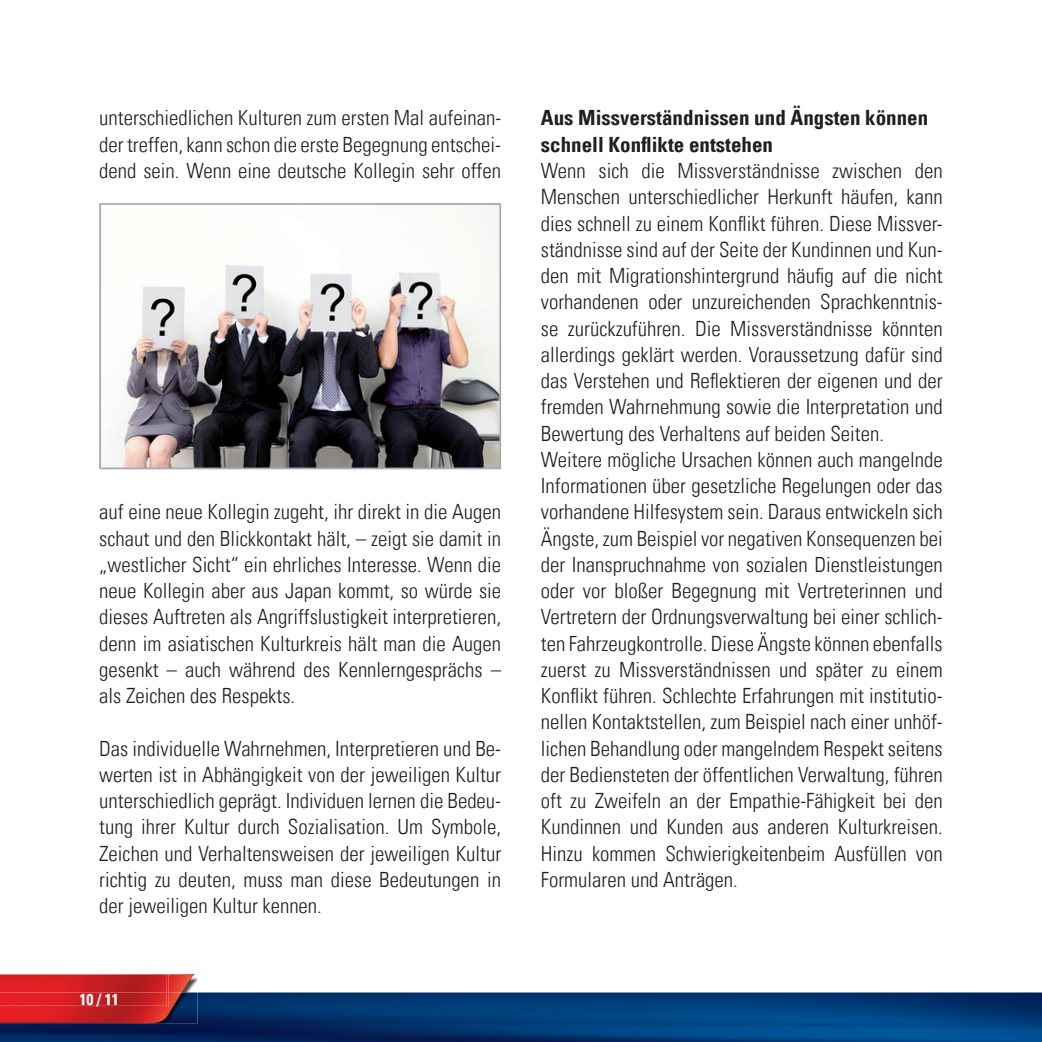
<style>
.page{position:relative;width:1042px;height:1042px;background:#fff}
.page>*{position:absolute;margin:0;border:0;box-sizing:border-box;transform-origin:0 0}
.t1{font:300 condensed 21px/26.2px "Univers LT";color:#231f20;text-align:justify}
.t2{font:700 condensed 21px/26.2px "Univers LT";color:#231f20}
.t3{font:700 condensed 15.75px "Univers LT";color:#fff}
</style>
<div class="page">
<img style="left:0;top:992px;width:1042px;height:50px">
<img style="left:0;top:974px;width:197px;height:50px">
<img style="left:0;top:974px;width:169px;height:33px">
<img style="left:107px;top:206px;width:391px;height:260px">
<div style="left:99px;top:203px;width:402px;height:266px;border:2px solid #a8a9ad"></div>
<p class="t1" style="left:99px;top:105px;width:403px">unterschiedlichen Kulturen zum ersten Mal aufeinan&shy;der treffen, kann schon die erste Begegnung entschei&shy;dend sein. Wenn eine deutsche Kollegin sehr offen</p>
<p class="t1" style="left:99px;top:499px;width:403px">auf eine neue Kollegin zugeht, ihr direkt in die Augen schaut und den Blickkontakt hält, – zeigt sie damit in „westlicher Sicht“ ein ehrliches Interesse. Wenn die neue Kollegin aber aus Japan kommt, so würde sie dieses Auftreten als Angriffslustigkeit interpretieren, denn im asiatischen Kulturkreis hält man die Augen gesenkt – auch während des Kennlerngesprächs – als Zeichen des Respekts.</p>
<p class="t1" style="left:99px;top:735px;width:403px">Das individuelle Wahrnehmen, Interpretieren und Be&shy;werten ist in Abhängigkeit von der jeweiligen Kultur unterschiedlich geprägt. Individuen lernen die Bedeu&shy;tung ihrer Kultur durch Sozialisation. Um Symbole, Zeichen und Verhaltensweisen der jeweiligen Kultur richtig zu deuten, muss man diese Bedeutungen in der jeweiligen Kultur kennen.</p>
<p class="t3" style="left:79px;top:989px;width:41px">10 / 11</p>
<p class="t2" style="left:541px;top:105px;width:389px">Aus Missverständnissen und Ängsten können schnell Konflikte entstehen</p>
<p class="t1" style="left:541px;top:157px;width:403px;text-align:left">Wenn sich die Missverständnisse zwischen den Menschen unterschiedlicher Herkunft häufen, kann dies schnell zu einem Konflikt führen. Diese Missver&shy;ständnisse sind auf der Seite der Kundinnen und Kun&shy;den mit Migrationshintergrund häufig auf die nicht vorhandenen oder unzureichenden Sprachkenntnis&shy;se zurückzuführen. Die Missverständnisse könnten allerdings geklärt werden. Voraussetzung dafür sind das Verstehen und Reflektieren der eigenen und der fremden Wahrnehmung sowie die Interpretation und Bewertung des Verhaltens auf beiden Seiten.<br>Weitere mögliche Ursachen können auch mangelnde Informationen über gesetzliche Regelungen oder das vorhandene Hilfesystem sein. Daraus entwickeln sich Ängste, zum Beispiel vor negativen Konsequenzen bei der Inanspruchnahme von sozialen Dienstleistungen oder vor bloßer Begegnung mit Vertreterinnen und Vertretern der Ordnungsverwaltung bei einer schlich&shy;ten Fahrzeugkontrolle. Diese Ängste können ebenfalls zuerst zu Missverständnissen und später zu einem Konflikt führen. Schlechte Erfahrungen mit institutio&shy;nellen Kontaktstellen, zum Beispiel nach einer unhöf&shy;lichen Behandlung oder mangelndem Respekt seitens der Bediensteten der öffentlichen Verwaltung, führen oft zu Zweifeln an der Empathie-Fähigkeit bei den Kundinnen und Kunden aus anderen Kulturkreisen.<br>Hinzu kommen Schwierigkeitenbeim Ausfüllen von Formularen und Anträgen.</p>
</div>
